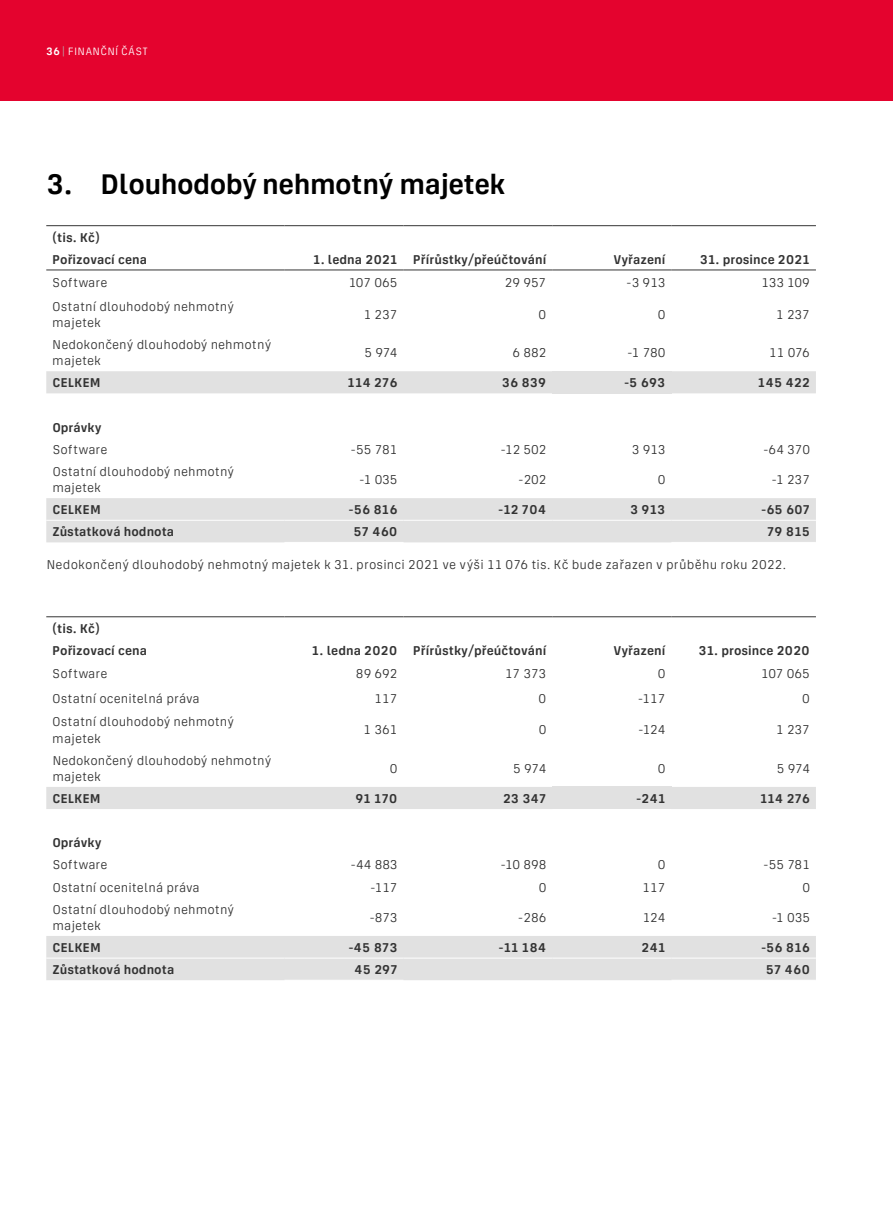
<style>
.page{position:relative;width:893px;height:1221px;background:#fff}
.page>*{position:absolute;margin:0;border:0;box-sizing:border-box;transform-origin:0 0}
.t1{font:600 30px "Corridor";letter-spacing:-.02em;color:#000}
.t2{font:13.5px/16.2px "Corridor";color:#000}
.t3{font:600 13.5px/22.2px "Corridor";color:#000}
.t4{font:11.25px "Corridor";letter-spacing:.02em;color:#fff}
.s1{font-weight:600}
.s2{color:#b3b2b2}
</style>
<div class="page">
<div style="left:0;top:0;width:893px;height:100px;background:#e4032e"></div>
<svg style="left:46px;top:371px;width:770px;height:171px"></svg>
<div style="left:552px;top:371px;width:119px;height:22px;background:#e1e1e1"></div>
<hr style="left:46px;top:225px;width:238px;height:1px;background:#000">
<hr style="left:284px;top:225px;width:119px;height:1px;background:#000">
<hr style="left:403px;top:225px;width:149px;height:1px;background:#000">
<hr style="left:552px;top:225px;width:119px;height:1px;background:#000">
<hr style="left:671px;top:225px;width:145px;height:1px;background:#000">
<hr style="left:46px;top:520px;width:238px;height:1px;background:#fff">
<hr style="left:284px;top:520px;width:119px;height:1px;background:#fff">
<hr style="left:403px;top:520px;width:149px;height:1px;background:#fff">
<hr style="left:552px;top:520px;width:119px;height:1px;background:#fff">
<hr style="left:671px;top:520px;width:145px;height:1px;background:#fff">
<hr style="left:46px;top:269px;width:238px;height:1px;background:#000">
<hr style="left:284px;top:269px;width:119px;height:1px;background:#000">
<hr style="left:403px;top:269px;width:149px;height:1px;background:#000">
<hr style="left:552px;top:269px;width:119px;height:1px;background:#000">
<hr style="left:671px;top:269px;width:145px;height:1px;background:#000">
<svg style="left:46px;top:786px;width:770px;height:194px"></svg>
<div style="left:552px;top:786px;width:119px;height:23px;background:#e1e1e1"></div>
<hr style="left:284px;top:979px;width:119px;height:1px;background:#fff">
<hr style="left:671px;top:979px;width:145px;height:1px;background:#fff">
<hr style="left:46px;top:616px;width:238px;height:1px;background:#000">
<hr style="left:284px;top:616px;width:119px;height:1px;background:#000">
<hr style="left:403px;top:616px;width:149px;height:1px;background:#000">
<hr style="left:552px;top:616px;width:119px;height:1px;background:#000">
<hr style="left:671px;top:616px;width:145px;height:1px;background:#000">
<hr style="left:46px;top:957px;width:238px;height:1px;background:#fff">
<hr style="left:284px;top:957px;width:119px;height:1px;background:#fff">
<hr style="left:403px;top:957px;width:149px;height:1px;background:#fff">
<hr style="left:552px;top:957px;width:119px;height:1px;background:#fff">
<hr style="left:671px;top:957px;width:145px;height:1px;background:#fff">
<p class="t4" style="left:46px;top:45px;width:103px"><span class="s1">36</span> <span class="s2">|</span> FINANČNÍ ČÁST</p>
<h1 class="t1" style="left:46px;top:167px;width:461px">3. Dlouhodobý nehmotný majetek</h1>
<p class="t3" style="left:52px;top:226px;width:96px">(tis. Kč)<br>Pořizovací cena</p>
<p class="t3" style="left:313px;top:248px;width:235px">1. ledna 2021 Přírůstky/přeúčtování</p>
<p class="t3" style="left:613px;top:248px;width:53px">Vyřazení</p>
<p class="t3" style="left:700px;top:248px;width:112px">31. prosince 2021</p>
<p class="t2" style="left:52px;top:274px;width:57px">Software</p>
<p class="t2" style="left:349px;top:274px;width:50px">107 065</p>
<p class="t2" style="left:505px;top:274px;width:43px">29 957</p>
<p class="t2" style="left:626px;top:274px;width:41px">-3 913</p>
<p class="t2" style="left:761px;top:274px;width:50px">133 109</p>
<p class="t2" style="left:52px;top:298px;width:183px">Ostatní dlouhodobý nehmotný majetek</p>
<p class="t2" style="left:364px;top:306px;width:35px">1 237</p>
<p class="t2" style="left:539px;top:306px;width:9px">0</p>
<p class="t2" style="left:658px;top:306px;width:9px">0</p>
<p class="t2" style="left:776px;top:306px;width:35px">1 237</p>
<p class="t2" style="left:52px;top:336px;width:220px">Nedokončený dlouhodobý nehmotný majetek</p>
<p class="t2" style="left:364px;top:344px;width:35px">5 974</p>
<p class="t2" style="left:512px;top:344px;width:35px">6 882</p>
<p class="t2" style="left:627px;top:344px;width:40px">-1 780</p>
<p class="t2" style="left:769px;top:344px;width:42px">11 076</p>
<p class="t3" style="left:52px;top:371px;width:50px">CELKEM</p>
<p class="t3" style="left:348px;top:371px;width:51px">114 276</p>
<p class="t3" style="left:502px;top:371px;width:46px">36 839</p>
<p class="t3" style="left:624px;top:371px;width:43px">-5 693</p>
<p class="t3" style="left:758px;top:371px;width:54px">145 422</p>
<p class="t3" style="left:52px;top:416px;width:51px">Oprávky</p>
<p class="t2" style="left:52px;top:441px;width:57px">Software</p>
<p class="t2" style="left:351px;top:441px;width:48px">-55 781</p>
<p class="t2" style="left:501px;top:441px;width:47px">-12 502</p>
<p class="t2" style="left:632px;top:441px;width:35px">3 913</p>
<p class="t2" style="left:763px;top:441px;width:48px">-64 370</p>
<p class="t2" style="left:52px;top:463px;width:183px">Ostatní dlouhodobý nehmotný majetek</p>
<p class="t2" style="left:359px;top:471px;width:40px">-1 035</p>
<p class="t2" style="left:518px;top:471px;width:30px">-202</p>
<p class="t2" style="left:658px;top:471px;width:9px">0</p>
<p class="t2" style="left:772px;top:471px;width:40px">-1 237</p>
<p class="t3" style="left:52px;top:498px;width:50px">CELKEM</p>
<p class="t3" style="left:348px;top:498px;width:51px">-56 816</p>
<p class="t3" style="left:498px;top:498px;width:50px">-12 704</p>
<p class="t3" style="left:630px;top:498px;width:37px">3 913</p>
<p class="t3" style="left:761px;top:498px;width:50px">-65 607</p>
<p class="t3" style="left:52px;top:520px;width:123px">Zůstatková hodnota</p>
<p class="t3" style="left:353px;top:520px;width:46px">57 460</p>
<p class="t3" style="left:767px;top:520px;width:44px">79 815</p>
<p class="t2" style="left:46px;top:556px;width:741px">Nedokončený dlouhodobý nehmotný majetek k 31. prosinci 2021 ve výši 11 076 tis. Kč bude zařazen v průběhu roku 2022.</p>
<p class="t3" style="left:52px;top:617px;width:96px">(tis. Kč)<br>Pořizovací cena</p>
<p class="t3" style="left:312px;top:639px;width:236px">1. ledna 2020 Přírůstky/přeúčtování</p>
<p class="t3" style="left:613px;top:639px;width:53px">Vyřazení</p>
<p class="t3" style="left:698px;top:639px;width:113px">31. prosince 2020</p>
<p class="t2" style="left:52px;top:665px;width:57px">Software</p>
<p class="t2" style="left:356px;top:665px;width:43px">89 692</p>
<p class="t2" style="left:505px;top:665px;width:43px">17 373</p>
<p class="t2" style="left:658px;top:665px;width:9px">0</p>
<p class="t2" style="left:761px;top:665px;width:50px">107 065</p>
<p class="t2" style="left:52px;top:690px;width:149px">Ostatní ocenitelná práva</p>
<p class="t2" style="left:375px;top:690px;width:24px">117</p>
<p class="t2" style="left:539px;top:690px;width:9px">0</p>
<p class="t2" style="left:638px;top:690px;width:29px">-117</p>
<p class="t2" style="left:802px;top:690px;width:9px">0</p>
<p class="t2" style="left:52px;top:713px;width:183px">Ostatní dlouhodobý nehmotný majetek</p>
<p class="t2" style="left:363px;top:721px;width:36px">1 361</p>
<p class="t2" style="left:539px;top:721px;width:9px">0</p>
<p class="t2" style="left:638px;top:721px;width:29px">-124</p>
<p class="t2" style="left:776px;top:721px;width:35px">1 237</p>
<p class="t2" style="left:52px;top:752px;width:220px">Nedokončený dlouhodobý nehmotný majetek</p>
<p class="t2" style="left:390px;top:760px;width:9px">0</p>
<p class="t2" style="left:513px;top:760px;width:35px">5 974</p>
<p class="t2" style="left:658px;top:760px;width:9px">0</p>
<p class="t2" style="left:777px;top:760px;width:35px">5 974</p>
<p class="t3" style="left:52px;top:787px;width:50px">CELKEM</p>
<p class="t3" style="left:355px;top:787px;width:44px">91 170</p>
<p class="t3" style="left:503px;top:787px;width:45px">23 347</p>
<p class="t3" style="left:636px;top:787px;width:31px">-241</p>
<p class="t3" style="left:760px;top:787px;width:51px">114 276</p>
<p class="t3" style="left:52px;top:831px;width:51px">Oprávky</p>
<p class="t2" style="left:52px;top:856px;width:57px">Software</p>
<p class="t2" style="left:350px;top:856px;width:49px">-44 883</p>
<p class="t2" style="left:501px;top:856px;width:47px">-10 898</p>
<p class="t2" style="left:658px;top:856px;width:9px">0</p>
<p class="t2" style="left:763px;top:856px;width:48px">-55 781</p>
<p class="t2" style="left:52px;top:878px;width:149px">Ostatní ocenitelná práva</p>
<p class="t2" style="left:370px;top:878px;width:29px">-117</p>
<p class="t2" style="left:539px;top:878px;width:9px">0</p>
<p class="t2" style="left:643px;top:878px;width:24px">117</p>
<p class="t2" style="left:802px;top:878px;width:9px">0</p>
<p class="t2" style="left:52px;top:901px;width:183px">Ostatní dlouhodobý nehmotný majetek</p>
<p class="t2" style="left:369px;top:909px;width:30px">-873</p>
<p class="t2" style="left:518px;top:909px;width:30px">-286</p>
<p class="t2" style="left:643px;top:909px;width:24px">124</p>
<p class="t2" style="left:772px;top:909px;width:40px">-1 035</p>
<p class="t3" style="left:52px;top:936px;width:50px">CELKEM</p>
<p class="t3" style="left:348px;top:936px;width:51px">-45 873</p>
<p class="t3" style="left:498px;top:936px;width:49px">-11 184</p>
<p class="t3" style="left:641px;top:936px;width:25px">241</p>
<p class="t3" style="left:761px;top:936px;width:51px">-56 816</p>
<p class="t3" style="left:52px;top:958px;width:123px">Zůstatková hodnota</p>
<p class="t3" style="left:354px;top:958px;width:45px">45 297</p>
<p class="t3" style="left:766px;top:958px;width:46px">57 460</p>
</div>
